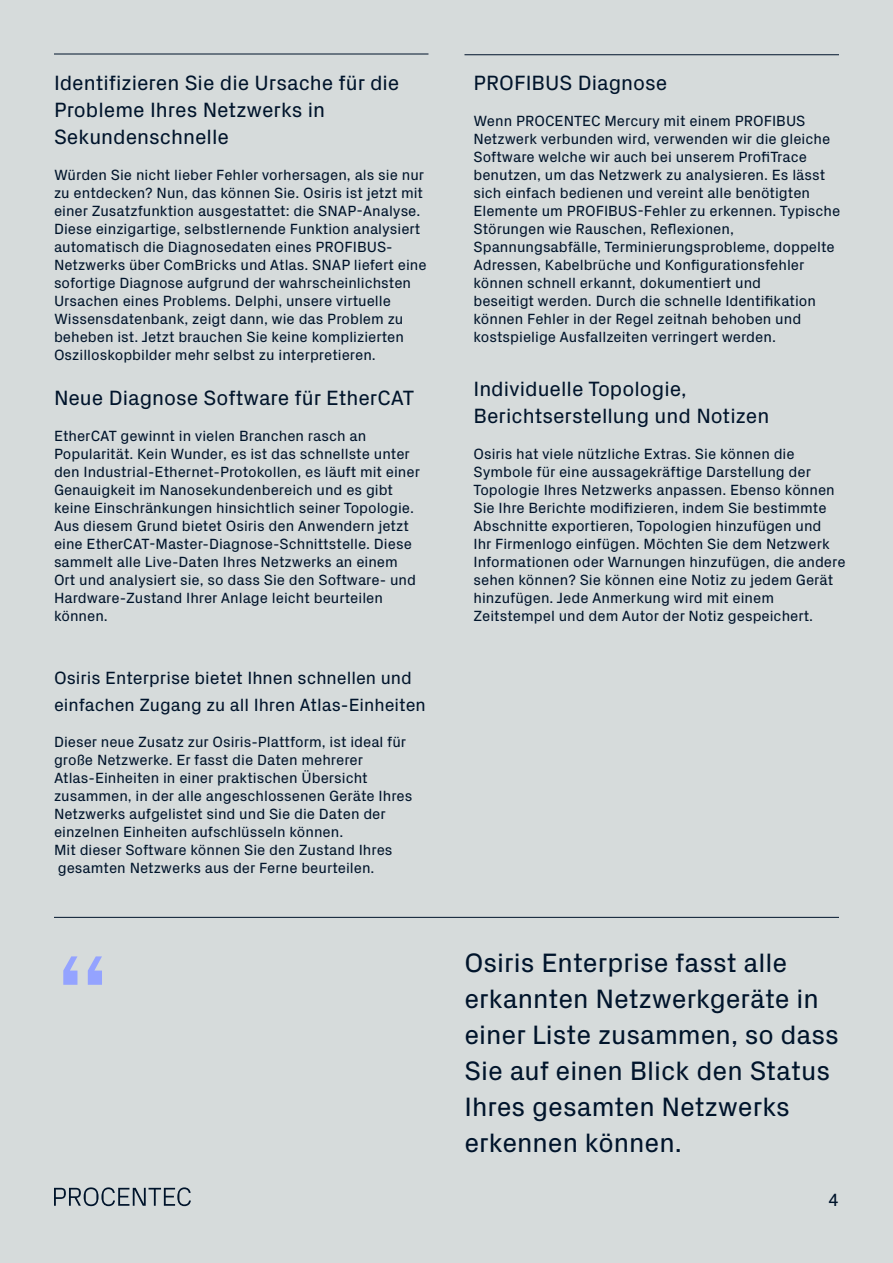
<style>
.page{position:relative;width:893px;height:1263px;background:#d6dbdb}
.page>*{position:absolute;margin:0;border:0;box-sizing:border-box;transform-origin:0 0}
.t1{font:129px "Px Grotesk";color:#94a3ff}
.t2{font:27px/36px "Px Grotesk";color:#00142b}
.t3{font:21px/27px "Px Grotesk";color:#00142b}
.t4{font:18px/27px "Px Grotesk";color:#00142b}
.t5{font:15px/18px "Px Grotesk";color:#00142b}
</style>
<div class="page">
<hr style="left:54px;top:54px;width:374px;height:1px;background:#00142b">
<hr style="left:464px;top:54px;width:375px;height:1px;background:#00142b">
<hr style="left:54px;top:917px;width:785px;height:1px;background:#00142b">
<svg style="left:54px;top:1187px;width:137px;height:19px"></svg>
<h3 class="t3" style="left:54px;top:68px;width:347px">Identifizieren Sie die Ursache für die<br>Probleme Ihres Netzwerks in<br>Sekundenschnelle</h3>
<p class="t5" style="left:54px;top:165px;width:374px">Würden Sie nicht lieber Fehler vorhersagen, als sie nur zu entdecken? Nun, das können Sie. Osiris ist jetzt mit einer Zusatzfunktion ausgestattet: die SNAP-Analyse.<br>Diese einzigartige, selbstlernende Funktion analysiert automatisch die Diagnosedaten eines PROFIBUS-Netzwerks über ComBricks und Atlas. SNAP liefert eine sofortige Diagnose aufgrund der wahrscheinlichsten Ursachen eines Problems. Delphi, unsere virtuelle Wissensdatenbank, zeigt dann, wie das Problem zu beheben ist. Jetzt brauchen Sie keine komplizierten Oszilloskopbilder mehr selbst zu interpretieren.</p>
<h3 class="t3" style="left:54px;top:383px;width:362px">Neue Diagnose Software für EtherCAT</h3>
<p class="t5" style="left:54px;top:426px;width:368px">EtherCAT gewinnt in vielen Branchen rasch an Popularität. Kein Wunder, es ist das schnellste unter den Industrial-Ethernet-Protokollen, es läuft mit einer Genauigkeit im Nanosekundenbereich und es gibt keine Einschränkungen hinsichtlich seiner Topologie.<br>Aus diesem Grund bietet Osiris den Anwendern jetzt eine EtherCAT-Master-Diagnose-Schnittstelle. Diese sammelt alle Live-Daten Ihres Netzwerks an einem Ort und analysiert sie, so dass Sie den Software- und Hardware-Zustand Ihrer Anlage leicht beurteilen können.</p>
<p class="t4" style="left:54px;top:663px;width:373px">Osiris Enterprise bietet Ihnen schnellen und einfachen Zugang zu all Ihren Atlas-Einheiten</p>
<p class="t5" style="left:54px;top:732px;width:360px">Dieser neue Zusatz zur Osiris-Plattform, ist ideal für große Netzwerke. Er fasst die Daten mehrerer Atlas-Einheiten in einer praktischen Übersicht zusammen, in der alle angeschlossenen Geräte Ihres Netzwerks aufgelistet sind und Sie die Daten der einzelnen Einheiten aufschlüsseln können.<br>Mit dieser Software können Sie den Zustand Ihres gesamten Netzwerks aus der Ferne beurteilen.</p>
<h1 class="t1" style="left:54px;top:907px;width:59px">“</h1>
<h3 class="t3" style="left:473px;top:68px;width:195px">PROFIBUS Diagnose</h3>
<p class="t5" style="left:473px;top:111px;width:368px">Wenn PROCENTEC Mercury mit einem PROFIBUS Netzwerk verbunden wird, verwenden wir die gleiche Software welche wir auch bei unserem ProfiTrace benutzen, um das Netzwerk zu analysieren. Es lässt sich einfach bedienen und vereint alle benötigten Elemente um PROFIBUS-Fehler zu erkennen. Typische Störungen wie Rauschen, Reflexionen, Spannungsabfälle, Terminierungsprobleme, doppelte Adressen, Kabelbrüche und Konfigurationsfehler können schnell erkannt, dokumentiert und<br>beseitigt werden. Durch die schnelle Identifikation können Fehler in der Regel zeitnah behoben und kostspielige Ausfallzeiten verringert werden.</p>
<h3 class="t3" style="left:473px;top:374px;width:297px">Individuelle Topologie,<br>Berichtserstellung und Notizen</h3>
<p class="t5" style="left:473px;top:444px;width:374px">Osiris hat viele nützliche Extras. Sie können die Symbole für eine aussagekräftige Darstellung der Topologie Ihres Netzwerks anpassen. Ebenso können Sie Ihre Berichte modifizieren, indem Sie bestimmte Abschnitte exportieren, Topologien hinzufügen und<br>Ihr Firmenlogo einfügen. Möchten Sie dem Netzwerk Informationen oder Warnungen hinzufügen, die andere sehen können? Sie können eine Notiz zu jedem Gerät hinzufügen. Jede Anmerkung wird mit einem Zeitstempel und dem Autor der Notiz gespeichert.</p>
<h2 class="t2" style="left:464px;top:943px;width:376px">Osiris Enterprise fasst alle erkannten Netzwerkgeräte in einer Liste zusammen, so dass<br>Sie auf einen Blick den Status<br>Ihres gesamten Netzwerks erkennen können.</h2>
<p class="t4" style="left:828px;top:1185px;width:12px">4</p>
</div>
